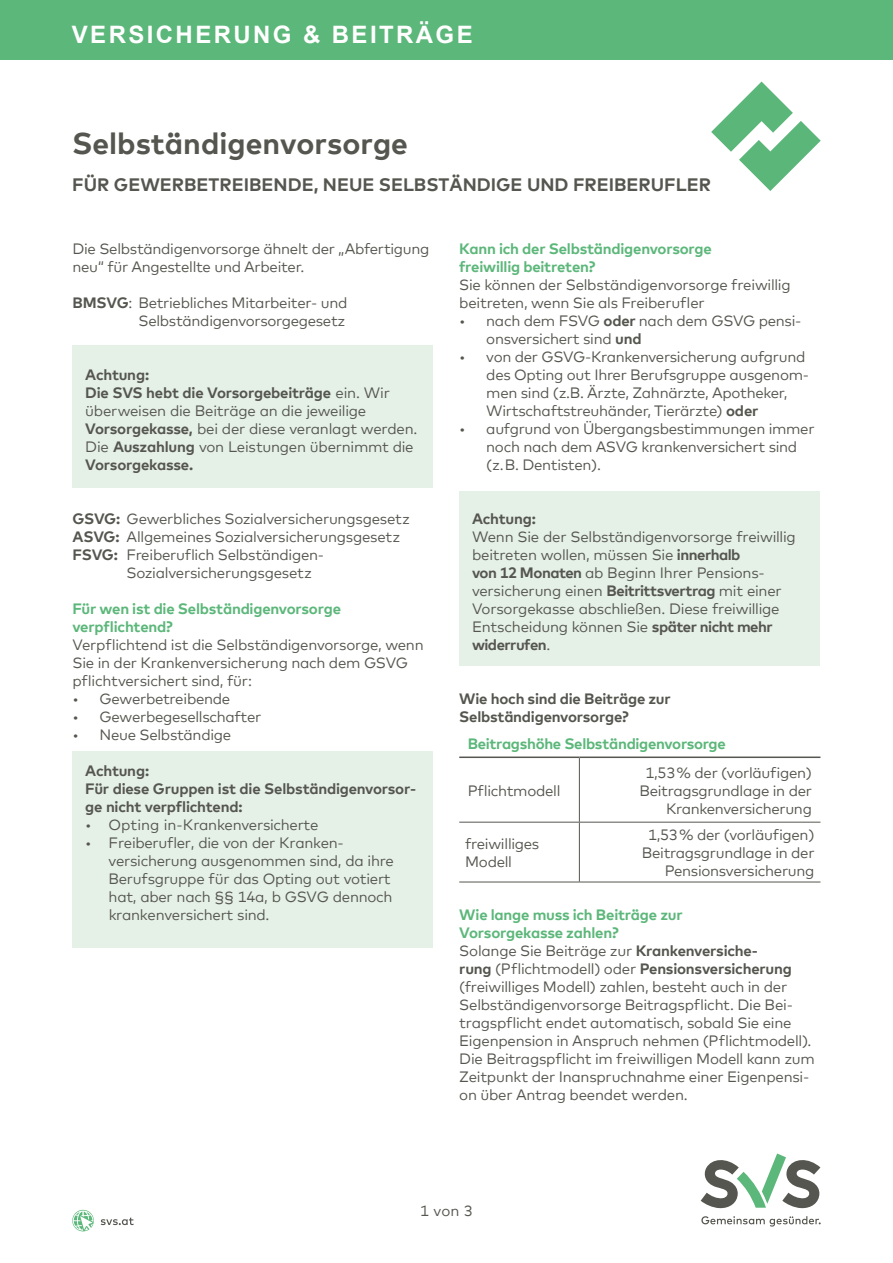
<style>
.page{position:relative;width:893px;height:1263px;background:#fff}
.page>*{position:absolute;margin:0;border:0;box-sizing:border-box;transform-origin:0 0}
.t1{font:700 30px "Mark Offc Pro";color:#565650}
.t2{font:700 24px "Arial";letter-spacing:.1em;color:#fff}
.t3{font:700 18px "Mark Offc Pro";color:#565650}
.t4{font:15px/18px "Mark Offc Pro";letter-spacing:-.02em;color:#565650}
.t5{font:700 15px/18px "Mark Offc Pro";letter-spacing:-.015em;color:#5cb77a}
.t6{font:700 15px/18px "Mark Offc Pro";letter-spacing:-.015em;color:#565650}
.s1{font-weight:700}
.s2{font-weight:700;color:#5cb77a}
</style>
<div class="page">
<div style="left:72px;top:346px;width:361px;height:142px;background:#e5f1e6"></div>
<div style="left:72px;top:751px;width:361px;height:197px;background:#e5f1e6"></div>
<div style="left:459px;top:491px;width:361px;height:174px;background:#e5f1e6"></div>
<hr style="left:459px;top:756px;width:120px;height:2px;background:#565650">
<hr style="left:579px;top:756px;width:241px;height:2px;background:#565650">
<hr style="left:579px;top:758px;width:1px;height:64px;background:#565650">
<hr style="left:459px;top:822px;width:120px;height:1px;background:#565650">
<hr style="left:579px;top:822px;width:241px;height:1px;background:#565650">
<hr style="left:579px;top:822px;width:1px;height:60px;background:#565650">
<hr style="left:459px;top:882px;width:120px;height:1px;background:#565650">
<hr style="left:579px;top:882px;width:241px;height:1px;background:#565650">
<div style="left:0;top:0;width:893px;height:60px;background:#5cb77a"></div>
<svg style="left:711px;top:82px;width:110px;height:109px"></svg>
<svg style="left:701px;top:1153px;width:119px;height:56px"></svg>
<svg style="left:701px;top:1216px;width:120px;height:10px"></svg>
<svg style="left:72px;top:1210px;width:22px;height:21px"></svg>
<svg style="left:101px;top:1217px;width:33px;height:8px"></svg>
<h2 class="t2" style="left:72px;top:18px;width:402px">VERSICHERUNG &amp; BEITRÄGE</h2>
<h1 class="t1" style="left:72px;top:120px;width:337px">Selbständigenvorsorge</h1>
<p class="t3" style="left:72px;top:171px;width:640px">FÜR GEWERBETREIBENDE, NEUE SELBSTÄNDIGE UND FREIBERUFLER</p>
<p class="t4" style="left:72px;top:239px;width:358px">Die Selbständigenvorsorge ähnelt der „Abfertigung neu“ für Angestellte und Arbeiter.</p>
<p class="t4" style="left:72px;top:293px;width:277px"><span class="s1">BMSVG</span>: Betriebliches Mitarbeiter- und -Selbständigenvorsorgegesetz</p>
<p class="t4" style="left:85px;top:365px;width:334px"><span class="s1">Achtung:<br>Die SVS hebt die Vorsorgebeiträge</span> ein. Wir überweisen die Beiträge an die jeweilige <span class="s1">Vorsorgekasse,</span> bei der diese veranlagt werden.<br>Die <span class="s1">Auszahlung</span> von Leistungen übernimmt die <span class="s1">Vorsorgekasse.</span></p>
<p class="t4" style="left:73px;top:509px;width:339px"><span class="s1">GSVG:</span> Gewerbliches Sozialversicherungsgesetz</p>
<p class="t4" style="left:73px;top:527px;width:329px"><span class="s1">ASVG:</span> Allgemeines Sozialversicherungsgesetz</p>
<p class="t4" style="left:73px;top:545px;width:253px"><span class="s1">FSVG:</span> Freiberuflich Selbständigen-</p>
<p class="t4" style="left:127px;top:563px;width:187px">Sozialversicherungsgesetz</p>
<p class="t5" style="left:73px;top:599px;width:270px">Für wen ist die Selbständigenvorsorge verpflichtend?</p>
<p class="t4" style="left:73px;top:635px;width:353px">Verpflichtend ist die Selbständigenvorsorge, wenn<br>Sie in der Krankenversicherung nach dem GSVG pflichtversichert sind, für:</p>
<p class="t4" style="left:73px;top:689px;width:159px">• Gewerbetreibende</p>
<p class="t4" style="left:73px;top:707px;width:190px">• Gewerbegesellschafter</p>
<p class="t4" style="left:73px;top:725px;width:160px">• Neue Selbständige</p>
<p class="t6" style="left:85px;top:761px;width:332px">Achtung:<br>Für diese Gruppen ist die Selbständigenvorsor&shy;ge nicht verpflichtend:</p>
<p class="t4" style="left:85px;top:815px;width:235px">• Opting in-Krankenversicherte</p>
<p class="t4" style="left:109px;top:833px;width:287px;text-indent:-23px">• Freiberufler, die von der Kranken&shy;versicherung ausgenommen sind, da ihre Berufsgruppe für das Opting out votiert hat, aber nach §§ 14a, b GSVG dennoch krankenversichert sind.</p>
<p class="t5" style="left:459px;top:239px;width:254px">Kann ich der Selbständigenvorsorge freiwillig beitreten?</p>
<p class="t4" style="left:459px;top:275px;width:333px">Sie können der Selbständigenvorsorge freiwillig beitreten, wenn Sie als Freiberufler</p>
<p class="t4" style="left:486px;top:311px;width:317px;text-indent:-27px">• nach dem FSVG <span class="s1">oder</span> nach dem GSVG pensi&shy;onsversichert sind <span class="s1">und</span></p>
<p class="t4" style="left:486px;top:347px;width:324px;text-indent:-27px">• von der GSVG-Krankenversicherung aufgrund des Opting out Ihrer Berufsgruppe ausgenom&shy;men sind (z.B. Ärzte, Zahnärzte, Apotheker, Wirtschaftstreuhänder, Tierärzte) <span class="s1">oder</span></p>
<p class="t4" style="left:486px;top:419px;width:330px;text-indent:-27px">• aufgrund von Übergangsbestimmungen immer noch nach dem ASVG krankenversichert sind (z.B. Dentisten).</p>
<p class="t6" style="left:472px;top:509px;width:65px">Achtung:</p>
<p class="t4" style="left:472px;top:527px;width:325px">Wenn Sie der Selbständigenvorsorge freiwillig beitreten wollen, müssen Sie <span class="s1">innerhalb<br>von 12 Monaten</span> ab Beginn Ihrer Pensions&shy;versicherung einen <span class="s1">Beitrittsvertrag</span> mit einer Vorsorgekasse abschließen. Diese freiwillige Entscheidung können Sie <span class="s1">später nicht mehr widerrufen</span>.</p>
<p class="t6" style="left:459px;top:689px;width:213px">Wie hoch sind die Beiträge zur<br>Selbständigenvorsorge?</p>
<p class="t5" style="left:468px;top:733px;width:259px">Beitragshöhe Selbständigenvorsorge</p>
<p class="t4" style="left:468px;top:780px;width:94px">Pflichtmodell</p>
<p class="t4" style="left:639px;top:762px;width:174px;text-align:right">1,53% der (vorläufigen)<br>Beitragsgrundlage in der<br>Krankenversicherung</p>
<p class="t4" style="left:465px;top:833px;width:76px">freiwilliges<br>Modell</p>
<p class="t4" style="left:642px;top:824px;width:174px;text-align:right">1,53% der (vorläufigen)<br>Beitragsgrundlage in der<br>Pensionsversicherung</p>
<p class="t4" style="left:459px;top:905px;width:357px"><span class="s2">Wie lange muss ich Beiträge zur<br>Vorsorgekasse zahlen?<br></span>Solange Sie Beiträge zur <span class="s1">Krankenversiche-<br>rung</span> (Pflichtmodell) oder <span class="s1">Pensionsversicherung </span>(freiwilliges Modell) zahlen, besteht auch in der Selbständigenvorsorge Beitragspflicht. Die Bei&shy;tragspflicht endet automatisch, sobald Sie eine Eigenpension in Anspruch nehmen (Pflichtmodell).<br>Die Beitragspflicht im freiwilligen Modell kann zum Zeitpunkt der Inanspruchnahme einer Eigenpensi&shy;on über Antrag beendet werden.</p>
<p class="t4" style="left:420px;top:1201px;width:54px">1 von 3</p>
</div>
